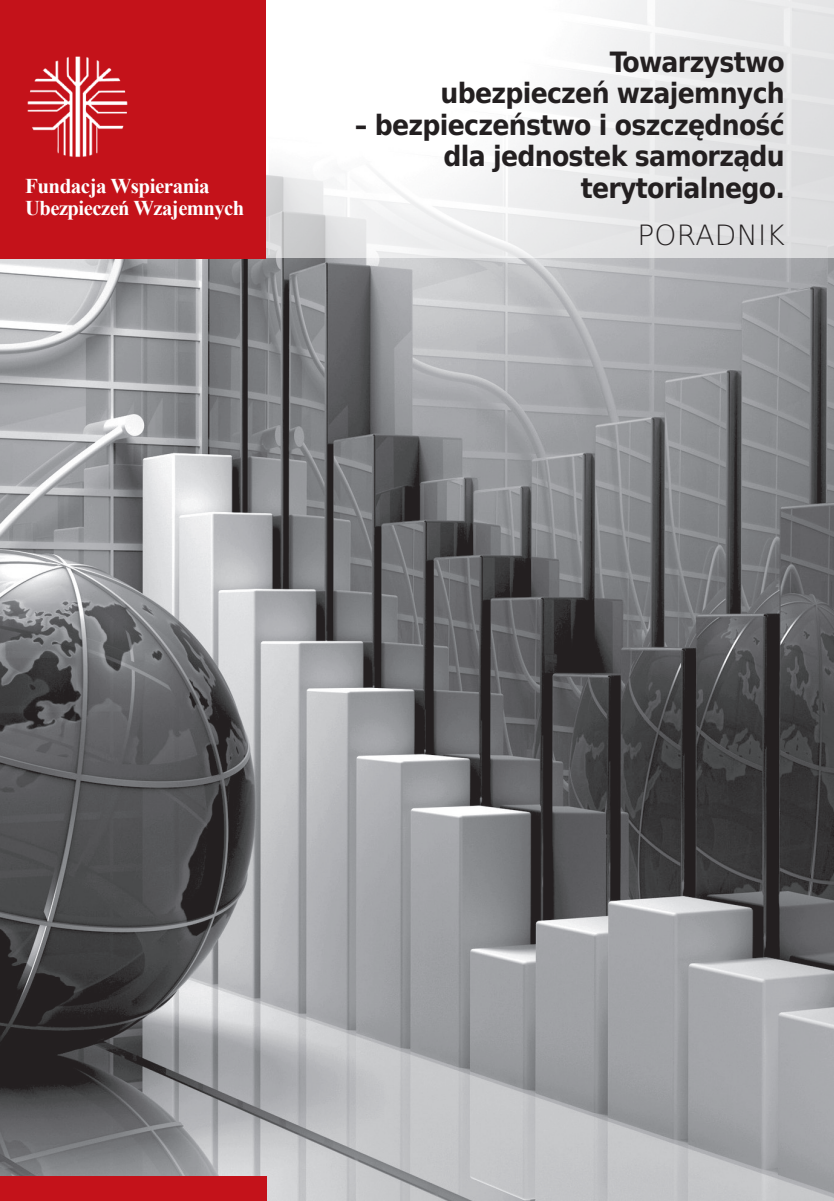
<style>
.page{position:relative;width:834px;height:1201px;background:#fff}
.page>*{position:absolute;margin:0;border:0;box-sizing:border-box;transform-origin:0 0}
.t1{font:700 28px/31.5px "DejaVu Sans Condensed";letter-spacing:-.025em;color:#231f20;text-align:right}
.t2{font:200 28px "DejaVu Sans";letter-spacing:.01em;color:#231f20}
.t3{font:700 21px/22.1px "Times New Roman";letter-spacing:-.025em;color:#fff}
</style>
<div class="page">
<img style="left:0;top:258px;width:833px;height:942px">
<svg style="left:265px;top:0;width:568px;height:258px"></svg>
<div style="left:0;top:0;width:265px;height:258px;background:#c4121a"></div>
<img style="left:27px;top:56px;width:101px;height:102px">
<div style="left:0;top:1176px;width:266px;height:24px;background:#c4121a"></div>
<p class="t3" style="left:25px;top:174px;width:221px">Fundacja Wspierania<br>Ubezpieczeń Wzajemnych</p>
<p class="t1" style="left:440px;top:45px;width:346px">Towarzystwo ubezpieczeń wzajemnych</p>
<p class="t1" style="left:355px;top:108px;width:431px">– bezpieczeństwo i oszczędność dla jednostek samorządu terytorialnego.</p>
<p class="t2" style="left:637px;top:214px;width:149px">PORADNIK</p>
</div>
